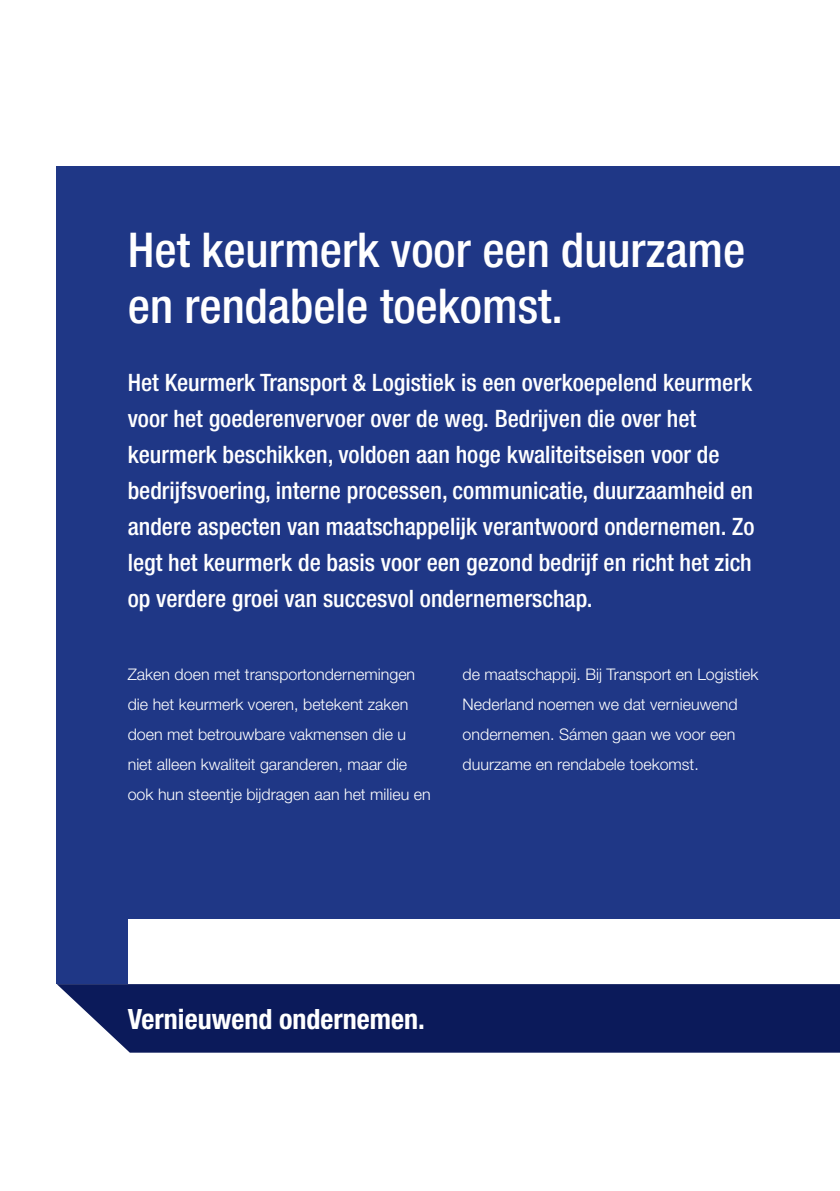
<style>
.page{position:relative;width:840px;height:1191px;background:#fff}
.page>*{position:absolute;margin:0;border:0;box-sizing:border-box;transform-origin:0 0}
.t1{font:500 condensed 48px/56px "Helvetica Neue";color:#fff}
.t2{font:700 condensed 28px "Helvetica Neue";color:#fff}
.t3{font:500 condensed 24px/36px "Helvetica Neue";color:#fff}
.t4{font:300 16px/30px "Helvetica Neue";color:#fff}
</style>
<div class="page">
<div style="left:57px;top:166px;width:782px;height:752px;background:#1f3786"></div>
<div style="left:57px;top:918px;width:71px;height:66px;background:#1f3786"></div>
<div style="left:57px;top:984px;width:782px;height:68px;background:#0b1a5a"></div>
<h1 class="t1" style="left:128px;top:222px;width:618px">Het keurmerk voor een duurzame en rendabele toekomst.</h1>
<p class="t3" style="left:128px;top:364px;width:628px">Het Keurmerk Transport &amp; Logistiek is een overkoepelend keurmerk voor het goederenvervoer over de weg. Bedrijven die over het keurmerk beschikken, voldoen aan hoge kwaliteitseisen voor de bedrijfsvoering, interne processen, communicatie, duurzaamheid en andere aspecten van maatschappelijk verantwoord ondernemen. Zo legt het keurmerk de basis voor een gezond bedrijf en richt het zich op verdere groei van succesvol ondernemerschap.</p>
<p class="t4" style="left:128px;top:659px;width:304px">Zaken doen met transportondernemingen die het keurmerk voeren, betekent zaken doen met betrouwbare vakmensen die u niet alleen kwaliteit garanderen, maar die ook hun steentje bijdragen aan het milieu en</p>
<p class="t4" style="left:462px;top:659px;width:297px">de maatschappij. Bij Transport en Logistiek Nederland noemen we dat vernieuwend ondernemen. Sámen gaan we voor een duurzame en rendabele toekomst.</p>
<p class="t2" style="left:128px;top:1002px;width:298px">Vernieuwend ondernemen.</p>
</div>
